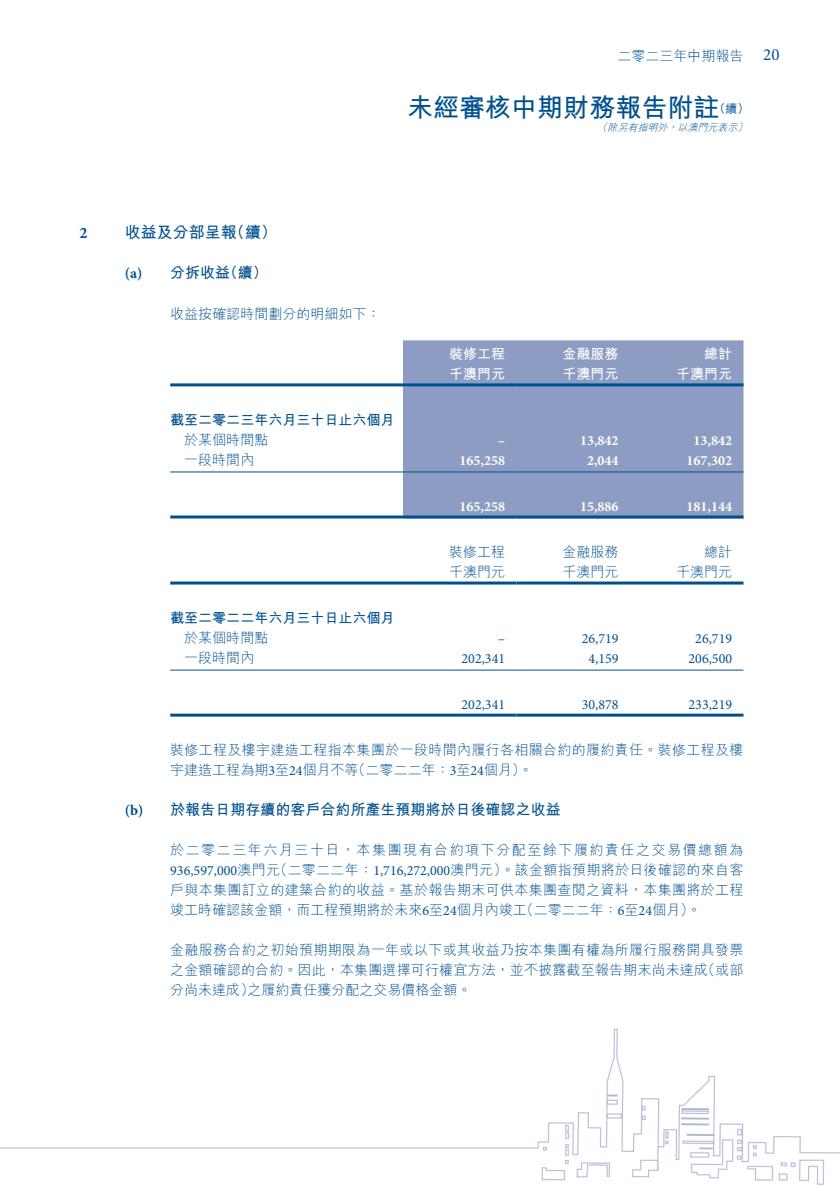
<style>
.page{position:relative;width:840px;height:1191px;background:#fff}
.page>*{position:absolute;margin:0;border:0;box-sizing:border-box;transform-origin:0 0}
.t1{font:700 26px "M Hei HK";color:#00508f}
.t2{font:17px "Minion Pro";color:#00508f}
.t3{font:700 16px "M Hei HK";color:#00508f}
.t4{font:700 16px "Minion Pro";color:#00508f}
.t5{font:700 15px "M Hei HK";color:#00508f}
.t6{font:700 15px "Minion Pro";color:#00508f}
.t7{font:300 14px/20px "M Hei HK";letter-spacing:.02em;color:#00508f}
.t8{font:300 14px/20px "M Hei HK";letter-spacing:.11em;color:#00508f;text-align:right}
.t9{font:300 14px "M Hei HK";color:#00508f}
.t10{font:14px "Minion Pro";color:#00508f}
.t11{font:700 14px "Minion Pro";color:#fff}
.t12{font:700 14px "M Hei HK";color:#00508f}
.t13{font:700 14px "M Hei HK";color:#fff}
.t14{font:500 12px "M Hei HK";color:#00508f}
.t15{font:italic 300 10px "M Hei HK";color:#00508f}
.s1{font-family:"Minion Pro";font-weight:400}
.s2{font-family:"M Hei HK";font-weight:300}
</style>
<div class="page">
<img style="left:0;top:340px;width:839px;height:845px">
<div style="left:403px;top:340px;width:340px;height:175px;background:#8d9cc2"></div>
<hr style="left:170px;top:383px;width:233px;height:3px;background:#00508f">
<hr style="left:403px;top:383px;width:113px;height:3px;background:#00508f">
<hr style="left:516px;top:383px;width:113px;height:3px;background:#00508f">
<hr style="left:629px;top:383px;width:114px;height:3px;background:#00508f">
<hr style="left:170px;top:471px;width:233px;height:1px;background:#00508f">
<hr style="left:403px;top:471px;width:113px;height:1px;background:#00508f">
<hr style="left:516px;top:471px;width:113px;height:1px;background:#00508f">
<hr style="left:629px;top:471px;width:114px;height:1px;background:#00508f">
<hr style="left:170px;top:515px;width:233px;height:3px;background:#00508f">
<hr style="left:403px;top:515px;width:113px;height:3px;background:#00508f">
<hr style="left:516px;top:515px;width:113px;height:3px;background:#00508f">
<hr style="left:629px;top:515px;width:114px;height:3px;background:#00508f">
<hr style="left:170px;top:581px;width:233px;height:3px;background:#00508f">
<hr style="left:403px;top:581px;width:113px;height:3px;background:#00508f">
<hr style="left:516px;top:581px;width:113px;height:3px;background:#00508f">
<hr style="left:629px;top:581px;width:114px;height:3px;background:#00508f">
<hr style="left:170px;top:669px;width:233px;height:1px;background:#00508f">
<hr style="left:403px;top:669px;width:113px;height:1px;background:#00508f">
<hr style="left:516px;top:669px;width:113px;height:1px;background:#00508f">
<hr style="left:629px;top:669px;width:114px;height:1px;background:#00508f">
<hr style="left:170px;top:713px;width:233px;height:3px;background:#00508f">
<hr style="left:403px;top:713px;width:113px;height:3px;background:#00508f">
<hr style="left:516px;top:713px;width:113px;height:3px;background:#00508f">
<hr style="left:629px;top:713px;width:114px;height:3px;background:#00508f">
<p class="t4" style="left:79px;top:222px;width:9px">2</p>
<p class="t9" style="left:617px;top:49px;width:127px">二零二三年中期報告</p>
<h1 class="t1" style="left:407px;top:88px;width:313px">未經審核中期財務報告附註</h1>
<p class="t14" style="left:713px;top:100px;width:37px">（續(</p>
<p class="t15" style="left:597px;top:122px;width:14px">（</p>
<p class="t15" style="left:737px;top:122px;width:14px">(</p>
<p class="t15" style="left:677px;top:122px;width:64px">以澳門元表示</p>
<p class="t15" style="left:607px;top:122px;width:64px">除另有指明外</p>
<p class="t15" style="left:667px;top:122px;width:14px">，</p>
<p class="t2" style="left:762px;top:43px;width:18px">20</p>
<p class="t3" style="left:125px;top:221px;width:113px">收益及分部呈報</p>
<p class="t3" style="left:229px;top:221px;width:49px">（續(</p>
<p class="t6" style="left:125px;top:263px;width:19px">a( )</p>
<p class="t6" style="left:125px;top:799px;width:20px">b( )</p>
<p class="t5" style="left:170px;top:262px;width:61px">分拆收益</p>
<p class="t5" style="left:223px;top:262px;width:46px">（續(</p>
<p class="t9" style="left:170px;top:306px;width:211px">收益按確認時間劃分的明細如下：</p>
<p class="t12" style="left:170px;top:409px;width:225px">截至二零二三年六月三十日止六個月</p>
<p class="t7" style="left:184px;top:429px;width:85px">於某個時間點</p>
<p class="t7" style="left:184px;top:449px;width:71px">一段時間內</p>
<p class="t12" style="left:170px;top:607px;width:225px">截至二零二二年六月三十日止六個月</p>
<p class="t7" style="left:184px;top:627px;width:85px">於某個時間點</p>
<p class="t7" style="left:184px;top:647px;width:71px">一段時間內</p>
<p class="t13" style="left:449px;top:343px;width:57px">裝修工程</p>
<p class="t13" style="left:449px;top:363px;width:57px">千澳門元</p>
<p class="t11" style="left:497px;top:430px;width:9px">–</p>
<p class="t11" style="left:459px;top:450px;width:47px">165,258</p>
<p class="t11" style="left:459px;top:496px;width:47px">165,258</p>
<p class="t7" style="left:449px;top:541px;width:57px">裝修工程</p>
<p class="t7" style="left:449px;top:561px;width:57px">千澳門元</p>
<p class="t10" style="left:497px;top:629px;width:9px">–</p>
<p class="t10" style="left:461px;top:649px;width:45px">202,341</p>
<p class="t13" style="left:562px;top:343px;width:57px">金融服務</p>
<p class="t13" style="left:562px;top:363px;width:57px">千澳門元</p>
<p class="t11" style="left:579px;top:430px;width:40px">13,842</p>
<p class="t11" style="left:586px;top:450px;width:33px">2,044</p>
<p class="t11" style="left:579px;top:496px;width:40px">15,886</p>
<p class="t7" style="left:562px;top:541px;width:57px">金融服務</p>
<p class="t7" style="left:562px;top:561px;width:57px">千澳門元</p>
<p class="t10" style="left:581px;top:629px;width:38px">26,719</p>
<p class="t10" style="left:588px;top:649px;width:32px">4,159</p>
<p class="t13" style="left:703px;top:343px;width:29px">總計</p>
<p class="t13" style="left:675px;top:363px;width:57px">千澳門元</p>
<p class="t11" style="left:693px;top:430px;width:40px">13,842</p>
<p class="t11" style="left:686px;top:450px;width:47px">167,302</p>
<p class="t11" style="left:686px;top:496px;width:47px">181,144</p>
<p class="t7" style="left:703px;top:541px;width:29px">總計</p>
<p class="t7" style="left:675px;top:561px;width:57px">千澳門元</p>
<p class="t10" style="left:695px;top:629px;width:38px">26,719</p>
<p class="t10" style="left:688px;top:649px;width:45px">206,500</p>
<p class="t10" style="left:461px;top:695px;width:45px">202,341</p>
<p class="t7" style="left:351px;top:739px;width:393px;text-indent:-181px">裝修工程及樓宇建造工程指本集團於一段時間內履行各相關合約的履約責任。裝修工程及樓（二零二二年：<span class="s1">3</span>至<span class="s1">24</span>個月。(</p>
<p class="t10" style="left:581px;top:695px;width:38px">30,878</p>
<p class="t10" style="left:688px;top:695px;width:45px">233,219</p>
<p class="t9" style="left:170px;top:762px;width:190px">宇建造工程為期至<span class="s1">3 24</span>個月不等</p>
<p class="t5" style="left:170px;top:798px;width:391px">於報告日期存續的客戶合約所產生預期將於日後確認之收益</p>
<p class="t8" style="left:170px;top:839px;width:574px">於二零二三年六月三十日，本集團現有合約項下分配至餘下履約責任之交易價總額為（二零二二年：<span class="s1">1,716,272,000</span>澳門元）。該金額指預期將於日後確認的來自客</p>
<p class="t10" style="left:170px;top:861px;width:111px">936,597,000<span class="s2">澳門元</span></p>
<p class="t7" style="left:519px;top:879px;width:225px;text-indent:-349px">戶與本集團訂立的建築合約的收益。基於報告期末可供本集團查閱之資料，本集團將於工程（二零二二年：<span class="s1">6</span>至<span class="s1">24</span>個月。(</p>
<p class="t9" style="left:170px;top:902px;width:358px">竣工時確認該金額，而工程預期將於未來至<span class="s1">6 24</span>個月內竣工</p>
<p class="t7" style="left:170px;top:939px;width:574px;text-align:right">金融服務合約之初始預期期限為一年或以下或其收益乃按本集團有權為所履行服務開具發票（或部</p>
<p class="t7" style="left:247px;top:959px;width:462px;text-indent:-77px">之金額確認的合約。因此，本集團選擇可行權宜方法，並不披露截至報告期末尚未達成之履約責任獲分配之交易價格金額。</p>
<p class="t7" style="left:170px;top:979px;width:85px">分尚未達成）</p>
</div>
